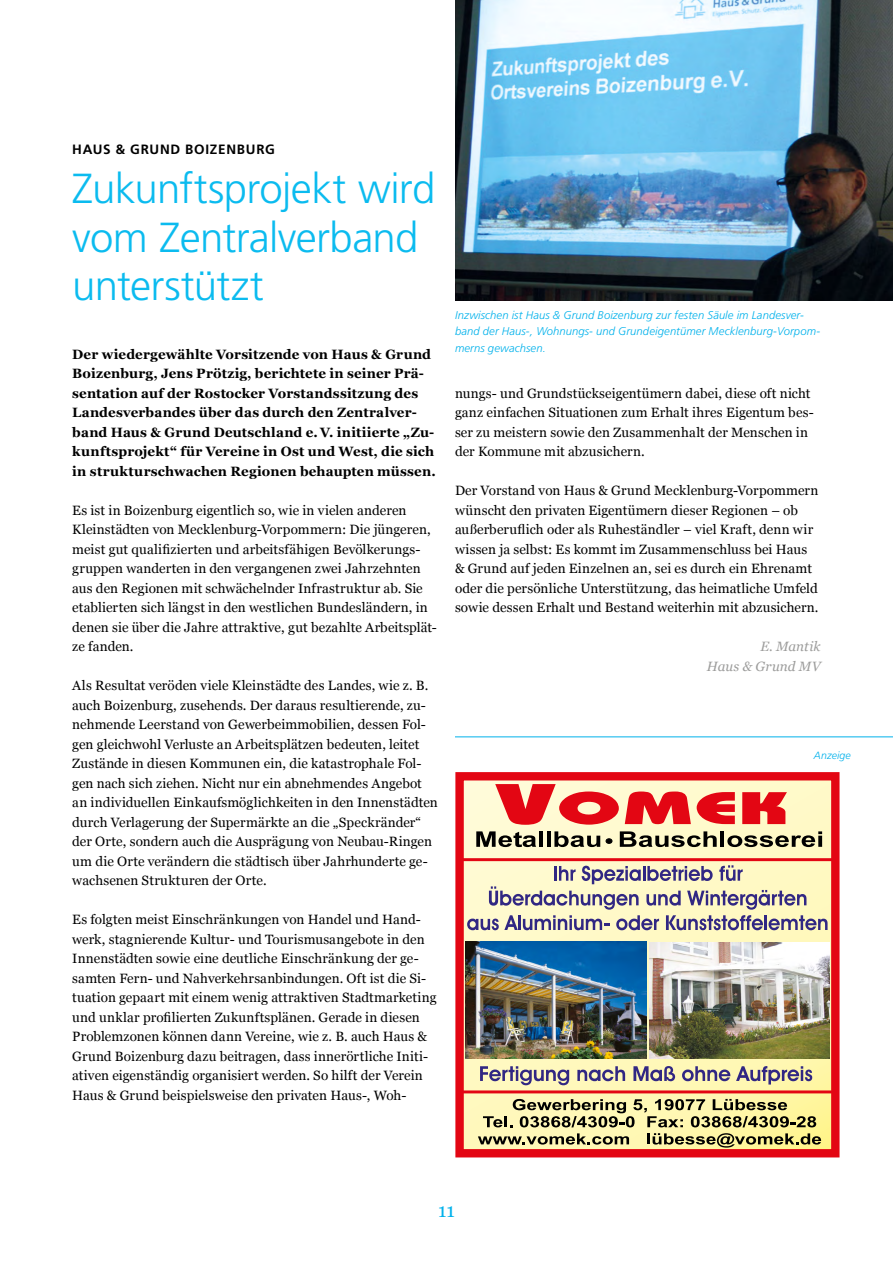
<style>
.page{position:relative;width:893px;height:1263px;background:#fff}
.page>*{position:absolute;margin:0;border:0;box-sizing:border-box;transform-origin:0 0}
.t1{font:300 42px/48.8px "Frutiger";letter-spacing:-.015em;color:#0bbbef}
.t2{font:19.5px "Georgia";color:#00b1eb}
.t3{font:13.5px/19.5px "Georgia";letter-spacing:.005em;color:#000}
.t4{font:700 13.5px/19.5px "Georgia";letter-spacing:.01em;color:#000}
.t5{font:italic 13.5px/19.5px "Georgia";letter-spacing:.005em;color:#9d9d9c;text-align:right}
.t6{font:700 13.5px "Frutiger";letter-spacing:.055em;color:#000}
.t7{font:italic 300 11.25px/16.5px "Frutiger";letter-spacing:.01em;color:#00b1eb}
.t8{font:italic 300 10.5px "Frutiger";letter-spacing:.015em;color:#00b1eb}
</style>
<div class="page">
<svg style="left:464px;top:781px;width:366px;height:367px;background:#f9f2bc"></svg>
<div style="left:455px;top:772px;width:384px;height:385px;border:8px solid #e30613"></div>
<svg style="left:483px;top:1099px;width:333px;height:28px;background:#b4ae7d"></svg>
<svg style="left:478px;top:1133px;width:151px;height:11px;background:#a39e75"></svg>
<svg style="left:647px;top:1133px;width:174px;height:14px;background:#a8a269"></svg>
<svg style="left:495px;top:784px;width:292px;height:41px;background:#ef7267"></svg>
<svg style="left:476px;top:831px;width:60px;height:16px"></svg>
<hr style="left:539px;top:831px;width:4px;height:16px;background:#000">
<hr style="left:547px;top:831px;width:4px;height:16px;background:#000">
<svg style="left:554px;top:831px;width:46px;height:16px"></svg>
<svg style="left:620px;top:831px;width:97px;height:16px;background:#928f75"></svg>
<hr style="left:720px;top:831px;width:4px;height:16px;background:#000">
<svg style="left:727px;top:831px;width:95px;height:16px"></svg>
<svg style="left:818px;top:836px;width:4px;height:11px"></svg>
<svg style="left:606px;top:838px;width:6px;height:6px"></svg>
<hr style="left:463px;top:858px;width:374px;height:3px;background:#e30613">
<hr style="left:461px;top:1090px;width:371px;height:3px;background:#e30613">
<img style="left:649px;top:942px;width:180px;height:116px">
<svg style="left:467px;top:865px;width:360px;height:65px;background:#d2cbb9"></svg>
<svg style="left:480px;top:1066px;width:89px;height:19px;background:#b4aca8"></svg>
<svg style="left:577px;top:1066px;width:48px;height:15px"></svg>
<svg style="left:633px;top:1066px;width:42px;height:15px"></svg>
<svg style="left:682px;top:1066px;width:48px;height:15px"></svg>
<svg style="left:736px;top:1066px;width:76px;height:18px"></svg>
<img style="left:466px;top:942px;width:181px;height:116px">
<hr style="left:455px;top:736px;width:438px;height:1px;background:#00b1eb">
<img style="left:455px;top:0;width:438px;height:300px">
<p class="t6" style="left:72px;top:141px;width:204px">HAUS &amp; GRUND BOIZENBURG</p>
<h1 class="t1" style="left:72px;top:164px;width:365px">Zukunftsprojekt wird vom Zentralverband unterstützt</h1>
<p class="t4" style="left:72px;top:344px;width:365px">Der wiedergewählte Vorsitzende von Haus &amp; Grund Boizenburg, Jens Prötzig, berichtete in seiner Prä&shy;sentation auf der Rostocker Vorstandssitzung des Landesverbandes über das durch den Zentralver&shy;band Haus &amp; Grund Deutschland e. V. initiierte „Zu&shy;kunftsprojekt“ für Vereine in Ost und West, die sich in strukturschwachen Regionen behaupten müssen.</p>
<p class="t3" style="left:72px;top:500px;width:366px">Es ist in Boizenburg eigentlich so, wie in vielen anderen Kleinstädten von Mecklenburg-Vorpommern: Die jüngeren, meist gut qualifizierten und arbeitsfähigen Bevölkerungs&shy;gruppen wanderten in den vergangenen zwei Jahrzehnten aus den Regionen mit schwächelnder Infrastruktur ab. Sie etablierten sich längst in den westlichen Bundesländern, in denen sie über die Jahre attraktive, gut bezahlte Arbeitsplät&shy;ze fanden.</p>
<p class="t3" style="left:72px;top:675px;width:367px">Als Resultat veröden viele Kleinstädte des Landes, wie z. B. auch Boizenburg, zusehends. Der daraus resultierende, zu&shy;nehmende Leerstand von Gewerbeimmobilien, dessen Fol&shy;gen gleichwohl Verluste an Arbeitsplätzen bedeuten, leitet Zustände in diesen Kommunen ein, die katastrophale Fol&shy;gen nach sich ziehen. Nicht nur ein abnehmendes Angebot an individuellen Einkaufsmöglichkeiten in den Innenstädten durch Verlagerung der Supermärkte an die „Speckränder“ der Orte, sondern auch die Ausprägung von Neubau-Ringen um die Orte verändern die städtisch über Jahrhunderte ge&shy;wachsenen Strukturen der Orte.</p>
<p class="t3" style="left:72px;top:909px;width:366px">Es folgten meist Einschränkungen von Handel und Hand&shy;werk, stagnierende Kultur- und Tourismusangebote in den Innenstädten sowie eine deutliche Einschränkung der ge&shy;samten Fern- und Nahverkehrsanbindungen. Oft ist die Si&shy;tuation gepaart mit einem wenig attraktiven Stadtmarketing und unklar profilierten Zukunftsplänen. Gerade in diesen Problemzonen können dann Vereine, wie z. B. auch Haus &amp; Grund Boizenburg dazu beitragen, dass innerörtliche Initi&shy;ativen eigenständig organisiert werden. So hilft der Verein Haus &amp; Grund beispielsweise den privaten Haus-, Woh-</p>
<p class="t7" style="left:455px;top:307px;width:367px">Inzwischen ist Haus &amp; Grund Boizenburg zur festen Säule im Landesver&shy;band der Haus-, Wohnungs- und Grundeigentümer Mecklenburg-Vorpom&shy;merns gewachsen.</p>
<p class="t3" style="left:455px;top:383px;width:360px">nungs- und Grundstückseigentümern dabei, diese oft nicht ganz einfachen Situationen zum Erhalt ihres Eigentum bes&shy;ser zu meistern sowie den Zusammenhalt der Menschen in der Kommune mit abzusichern.</p>
<p class="t3" style="left:455px;top:480px;width:365px">Der Vorstand von Haus &amp; Grund Mecklenburg-Vorpommern wünscht den privaten Eigentümern dieser Regionen – ob außerberuflich oder als Ruheständler – viel Kraft, denn wir wissen ja selbst: Es kommt im Zusammenschluss bei Haus &amp; Grund auf jeden Einzelnen an, sei es durch ein Ehrenamt oder die persönliche Unterstützung, das heimatliche Umfeld sowie dessen Erhalt und Bestand weiterhin mit abzusichern.</p>
<p class="t5" style="left:707px;top:636px;width:115px">E. Mantik<br>Haus &amp; Grund MV</p>
<p class="t8" style="left:814px;top:749px;width:38px">Anzeige</p>
<h2 class="t2" style="left:438px;top:1196px;width:18px">11</h2>
</div>
